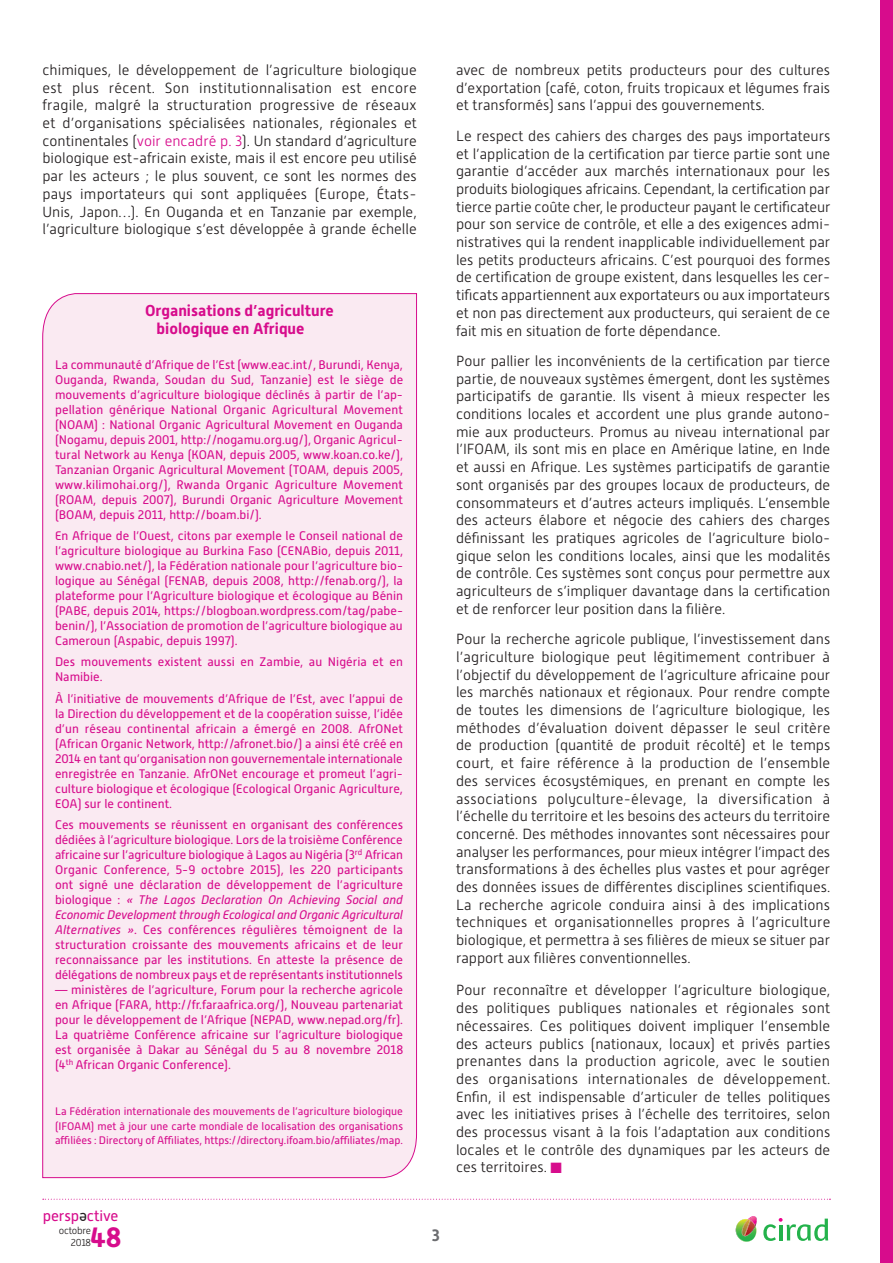
<style>
.page{position:relative;width:893px;height:1263px;background:#fff}
.page>*{position:absolute;margin:0;border:0;box-sizing:border-box;transform-origin:0 0}
.t1{font:700 27.9px "Alwyn New";color:#d70c8c}
.t2{font:700 16.5px "Alwyn New";color:#6c6d70}
.t3{font:700 15.75px/18px "Alwyn New";color:#d70c8c}
.t4{font:15.15px "Alwyn New";letter-spacing:-.01em;color:#d70c8c}
.t5{font:15.15px "Alwyn New";color:#231f20}
.t6{font:300 14.7px/17.7px "Alwyn New";color:#231f20;text-align:justify}
.t7{font:12.45px/15px "Alwyn New";color:#d70c8c;text-align:justify}
.t8{font:10.95px/14.2px "Alwyn New";color:#d70c8c;text-align:justify}
.t9{font:300 10.05px/12px "Alwyn New";letter-spacing:-.025em;color:#231f20;text-align:right}
.s1{color:#d70c8c}
.s2{font-style:italic}
</style>
<div class="page">
<svg style="left:43px;top:1199px;width:787px;height:1px"></svg>
<div style="left:880px;top:0;width:13px;height:1263px;background:#d70c8c"></div>
<svg style="left:736px;top:1216px;width:21px;height:26px"></svg>
<svg style="left:763px;top:1218px;width:65px;height:23px"></svg>
<div style="left:42px;top:293px;width:375px;height:885px;background:#faeaf2"></div>
<p class="t6" style="left:43px;top:61px;width:376px">chimiques, le développement de l’agriculture biologique est plus récent. Son institutionnalisation est encore fragile, malgré la structuration progressive de réseaux et d’organisations spécialisées nationales, régionales et continentales (<span class="s1">voir encadré p. 3</span>). Un standard d’agriculture biologique est-africain existe, mais il est encore peu utilisé par les acteurs ; le plus souvent, ce sont les normes des pays importateurs qui sont appliquées (Europe, États-Unis, Japon…). En Ouganda et en Tanzanie par exemple, l’agriculture biologique s’est développée à grande échelle</p>
<p class="t6" style="left:456px;top:61px;width:376px">avec de nombreux petits producteurs pour des cultures d’exportation (café, coton, fruits tropicaux et légumes frais et transformés) sans l’appui des gouvernements.</p>
<p class="t6" style="left:456px;top:127px;width:376px">Le respect des cahiers des charges des pays importateurs et l’application de la certification par tierce partie sont une garantie d’accéder aux marchés internationaux pour les produits biologiques africains. Cependant, la certification par tierce partie coûte cher, le producteur payant le certificateur pour son service de contrôle, et elle a des exigences admi&shy;nistratives qui la rendent inapplicable individuellement par les petits producteurs africains. C’est pourquoi des formes de certification de groupe existent, dans lesquelles les cer&shy;tificats appartiennent aux exportateurs ou aux importateurs et non pas directement aux producteurs, qui seraient de ce fait mis en situation de forte dépendance.</p>
<p class="t6" style="left:456px;top:352px;width:376px">Pour pallier les inconvénients de la certification par tierce partie, de nouveaux systèmes émergent, dont les systèmes participatifs de garantie. Ils visent à mieux respecter les conditions locales et accordent une plus grande autono&shy;mie aux producteurs. Promus au niveau international par l’IFOAM, ils sont mis en place en Amérique latine, en Inde et aussi en Afrique. Les systèmes participatifs de garantie sont organisés par des groupes locaux de producteurs, de consommateurs et d’autres acteurs impliqués. L’ensemble des acteurs élabore et négocie des cahiers des charges définissant les pratiques agricoles de l’agriculture biolo&shy;gique selon les conditions locales, ainsi que les modalités de contrôle. Ces systèmes sont conçus pour permettre aux agriculteurs de s’impliquer davantage dans la certification et de renforcer leur position dans la filière.</p>
<p class="t6" style="left:456px;top:630px;width:376px">Pour la recherche agricole publique, l’investissement dans l’agriculture biologique peut légitimement contribuer à l’objectif du développement de l’agriculture africaine pour les marchés nationaux et régionaux. Pour rendre compte de toutes les dimensions de l’agriculture biologique, les méthodes d’évaluation doivent dépasser le seul critère de production (quantité de produit récolté) et le temps court, et faire référence à la production de l’ensemble des services écosystémiques, en prenant en compte les associations polyculture-élevage, la diversification à l’échelle du territoire et les besoins des acteurs du territoire concerné. Des méthodes innovantes sont nécessaires pour analyser les performances, pour mieux intégrer l’impact des transformations à des échelles plus vastes et pour agréger des données issues de différentes disciplines scientifiques.<br>La recherche agricole conduira ainsi à des implications techniques et organisationnelles propres à l’agriculture biologique, et permettra à ses filières de mieux se situer par rapport aux filières conventionnelles.</p>
<p class="t6" style="left:456px;top:981px;width:376px">Pour reconnaître et développer l’agriculture biologique, des politiques publiques nationales et régionales sont nécessaires. Ces politiques doivent impliquer l’ensemble des acteurs publics (nationaux, locaux) et privés parties prenantes dans la production agricole, avec le soutien des organisations internationales de développement.<br>Enfin, il est indispensable d’articuler de telles politiques avec les initiatives prises à l’échelle des territoires, selon des processus visant à la fois l’adaptation aux conditions locales et le contrôle des dynamiques par les acteurs de ces territoires. <span class="s1">■</span></p>
<p class="t3" style="left:157px;top:302px;width:179px;text-indent:-11px">Organisations d’agriculture biologique en Afrique</p>
<p class="t7" style="left:55px;top:357px;width:350px">La communauté d’Afrique de l’Est (www.eac.int/, Burundi, Kenya, Ouganda, Rwanda, Soudan du Sud, Tanzanie) est le siège de mouvements d’agriculture biologique déclinés à partir de l’ap&shy;pellation générique National Organic Agricultural Movement (NOAM) : National Organic Agricultural Movement en Ouganda (Nogamu, depuis 2001, http://nogamu.org.ug/), Organic Agricul&shy;tural Network au Kenya (KOAN, depuis 2005, www.koan.co.ke/), Tanzanian Organic Agricultural Movement (TOAM, depuis 2005, www.kilimohai.org/), Rwanda Organic Agriculture Movement (ROAM, depuis 2007), Burundi Organic Agriculture Movement (BOAM, depuis 2011, http://boam.bi/).</p>
<p class="t7" style="left:55px;top:528px;width:350px">En Afrique de l’Ouest, citons par exemple le Conseil national de l’agriculture biologique au Burkina Faso (CENABio, depuis 2011, www.cnabio.net/), la Fédération nationale pour l’agriculture bio&shy;logique au Sénégal (FENAB, depuis 2008, http://fenab.org/), la plateforme pour l’Agriculture biologique et écologique au Bénin (PABE, depuis 2014, https://blogboan.wordpress.com/tag/pabe&shy;benin/), l’Association de promotion de l’agriculture biologique au Cameroun (Aspabic, depuis 1997).</p>
<p class="t7" style="left:55px;top:655px;width:349px">Des mouvements existent aussi en Zambie, au Nigéria et en<br>Namibie.</p>
<p class="t7" style="left:55px;top:691px;width:350px">À l’initiative de mouvements d’Afrique de l’Est, avec l’appui de la Direction du développement et de la coopération suisse, l’idée d’un réseau continental africain a émergé en 2008. AfrONet (African Organic Network, http://afronet.bio/) a ainsi été créé en 2014 en tant qu’organisation non gouvernementale internationale enregistrée en Tanzanie. AfrONet encourage et promeut l’agri&shy;culture biologique et écologique (Ecological Organic Agriculture, EOA) sur le continent.</p>
<p class="t7" style="left:55px;top:817px;width:350px">Ces mouvements se réunissent en organisant des conférences dédiées à l’agriculture biologique. Lors de la troisième Conférence africaine sur l’agriculture biologique à Lagos au Nigéria (3<sup>rd</sup> African Organic Conference, 5-9 octobre 2015), les 220 participants ont signé une déclaration de développement de l’agriculture biologique : <span class="s2">« The Lagos Declaration On Achieving Social and Economic Development through Ecological and Organic Agricultural Alternatives »</span>. Ces conférences régulières témoignent de la structuration croissante des mouvements africains et de leur reconnaissance par les institutions. En atteste la présence de délégations de nombreux pays et de représentants institutionnels</p>
<p class="t7" style="left:55px;top:982px;width:350px">— ministères de l’agriculture, Forum pour la recherche agricole en Afrique (FARA, http://fr.faraafrica.org/), Nouveau partenariat pour le développement de l’Afrique (NEPAD, www.nepad.org/fr).<br>La quatrième Conférence africaine sur l’agriculture biologique est organisée à Dakar au Sénégal du 5 au 8 novembre 2018 (4<sup>th</sup> African Organic Conference).</p>
<p class="t8" style="left:55px;top:1104px;width:350px">La Fédération internationale des mouvements de l’agriculture biologique (IFOAM) met à jour une carte mondiale de localisation des organisations affiliées : Directory of Affiliates, https://directory.ifoam.bio/affiliates/map.</p>
<p class="t4" style="left:43px;top:1207px;width:77px">persp ctive</p>
<p class="t5" style="left:87px;top:1226px;width:9px;rotate:-180deg">e</p>
<p class="t9" style="left:59px;top:1225px;width:34px">octobre<br>2018</p>
<h1 class="t1" style="left:90px;top:1221px;width:33px">48</h1>
<p class="t2" style="left:432px;top:1225px;width:9px">3</p>
</div>
